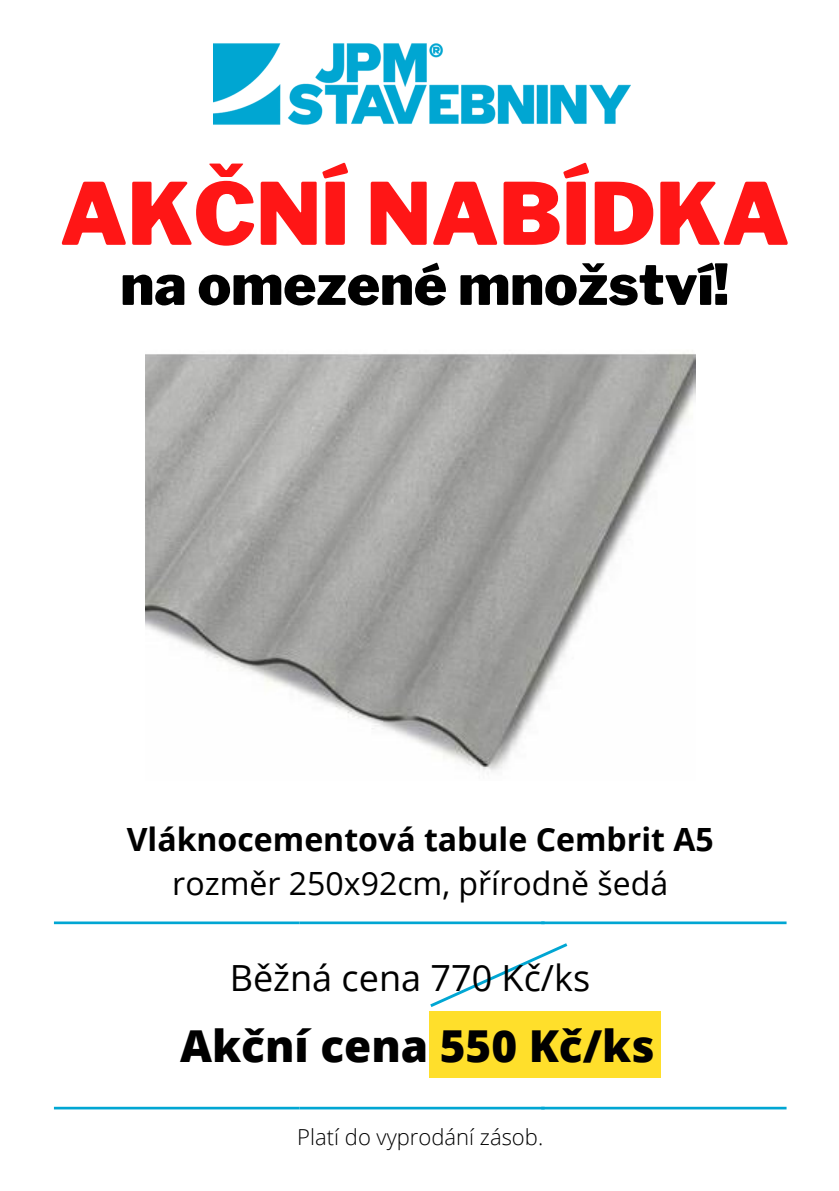
<style>
.page{position:relative;width:839px;height:1191px;background:#fff}
.page>*{position:absolute;margin:0;border:0;box-sizing:border-box;transform-origin:0 0}
.t1{font:900 85.2px "Libre Franklin";color:#ff1616}
.t2{font:900 56px "Libre Franklin";color:#000}
.t3{font:800 44px "Open Sans";color:#000}
.t4{font:36px "Open Sans";color:#000}
.t5{font:700 32px "Open Sans";color:#000}
.t6{font:32px "Open Sans";color:#000}
.t7{font:300 22px "Open Sans";color:#000}
</style>
<div class="page">
<div style="left:429px;top:1012px;width:231px;height:66px;background:#ffdf2b"></div>
<img style="left:145px;top:353px;width:550px;height:419px">
<svg style="left:430px;top:943px;width:137px;height:64px"></svg>
<svg style="left:54px;top:922px;width:732px;height:2px"></svg>
<svg style="left:54px;top:1107px;width:732px;height:2px"></svg>
<img style="left:213px;top:43px;width:417px;height:82px">
<p class="t1" style="left:60px;top:163px;width:731px">AKČNÍ NABÍDKA</p>
<p class="t2" style="left:120px;top:251px;width:610px">na omezené množství!</p>
<p class="t5" style="left:127px;top:817px;width:588px">Vláknocementová tabule Cembrit A5</p>
<p class="t6" style="left:172px;top:861px;width:497px">rozměr 250x92cm, přírodně šedá</p>
<p class="t4" style="left:230px;top:953px;width:362px">Běžná cena 770 Kč/ks</p>
<p class="t3" style="left:180px;top:1015px;width:476px">Akční cena 550 Kč/ks</p>
<p class="t7" style="left:297px;top:1122px;width:247px">Platí do vyprodání zásob.</p>
</div>
